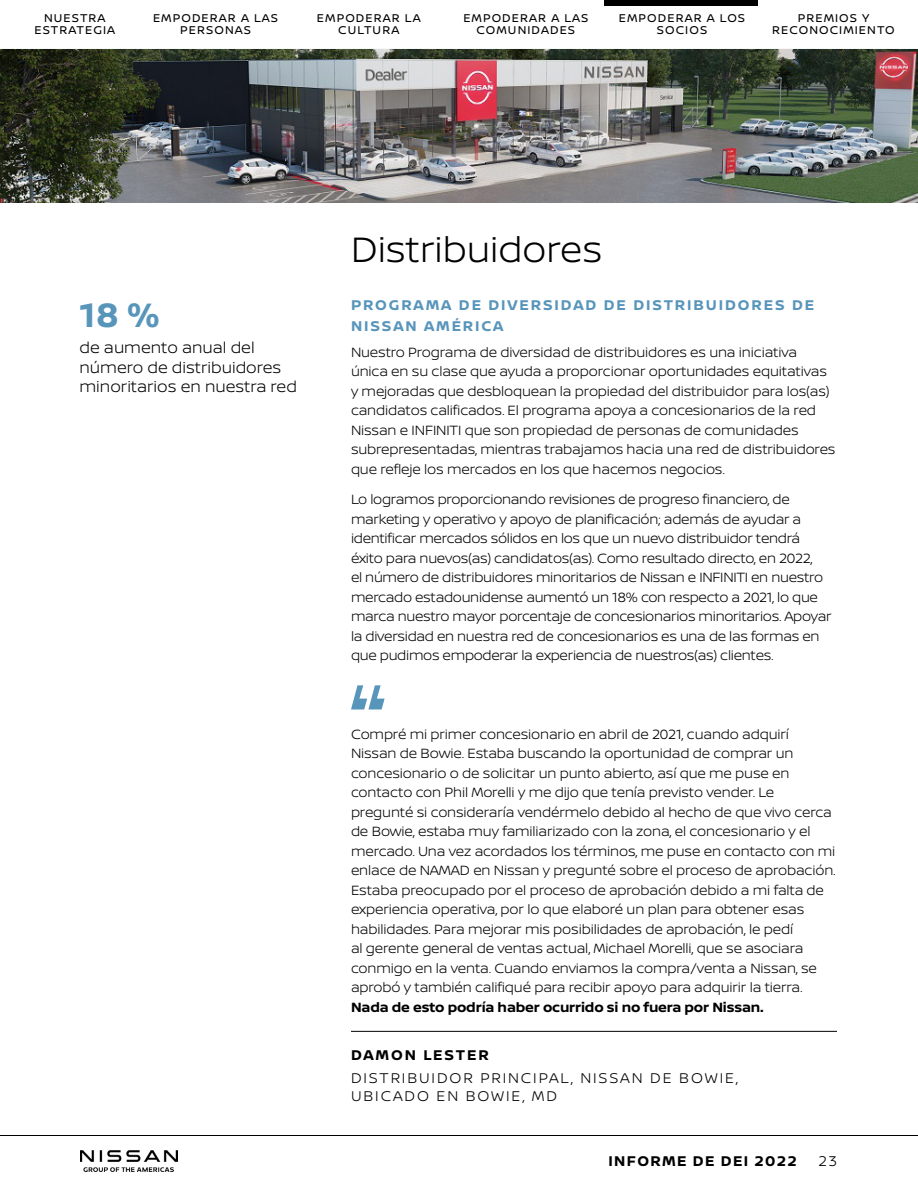
<style>
.page{position:relative;width:918px;height:1188px;background:#fff}
.page>*{position:absolute;margin:0;border:0;box-sizing:border-box;transform-origin:0 0}
.t1{font:300 37.5px "Nissan Brand";color:#000}
.STAT_CALLOUT{font:700 36px "Nissan Brand";color:#5895bb}
.STAT_TEXT{font:300 16.5px/19.5px "Nissan Brand";color:#000}
.Quote_Name{font:300 15px/18px "Nissan Brand";letter-spacing:.125em;color:#000}
.t2{font:700 15px/21px "Nissan Brand";letter-spacing:.125em;color:#5895bb}
.Quote_Name-2{font:700 15px "Nissan Brand";letter-spacing:.09em;color:#000}
.Quote_Name-3{font:700 15px "Nissan Brand";letter-spacing:.125em;color:#000}
.Body_Text{font:300 14.25px/19.5px "Nissan Brand";letter-spacing:-.01em;color:#000}
.t3{font:12px/12px "Nissan Brand";letter-spacing:.09em;color:#000;text-align:center}
.s1{font-weight:700}
</style>
<div class="page">
<hr style="left:0;top:1135px;width:918px;height:1px;background:#000">
<img style="left:81px;top:1151px;width:97px;height:21px">
<hr style="left:0;top:49px;width:918px;height:1px;background:#eff0f0">
<div style="left:604px;top:0;width:154px;height:5px;background:#000"></div>
<img style="left:0;top:49px;width:917px;height:153px">
<svg style="left:351px;top:685px;width:34px;height:24px"></svg>
<hr style="left:351px;top:1031px;width:486px;height:1px;background:#000">
<p class="t3" style="left:34px;top:11px;width:82px">NUESTRA<br>ESTRATEGIA</p>
<p class="t3" style="left:153px;top:11px;width:127px">EMPODERAR A LAS<br>PERSONAS</p>
<p class="t3" style="left:317px;top:11px;width:105px">EMPODERAR LA<br>CULTURA</p>
<p class="t3" style="left:463px;top:11px;width:127px">EMPODERAR A LAS<br>COMUNIDADES</p>
<p class="t3" style="left:619px;top:11px;width:128px">EMPODERAR A LOS<br>SOCIOS</p>
<p class="t3" style="left:772px;top:11px;width:124px">PREMIOS Y<br>RECONOCIMIENTO</p>
<p class="STAT_CALLOUT" style="left:80px;top:289px;width:81px">18 %</p>
<p class="STAT_TEXT" style="left:80px;top:337px;width:219px">de aumento anual del número de distribuidores minoritarios en nuestra red</p>
<h2 class="t1" style="left:351px;top:222px;width:253px">Distribuidores</h2>
<h4 class="t2" style="left:351px;top:293px;width:465px">PROGRAMA DE DIVERSIDAD DE DISTRIBUIDORES DE<br>NISSAN AMÉRICA</h4>
<p class="Body_Text" style="left:351px;top:342px;width:486px">Nuestro Programa de diversidad de distribuidores es una iniciativa única en su clase que ayuda a proporcionar oportunidades equitativas y mejoradas que desbloquean la propiedad del distribuidor para los(as) candidatos calificados. El programa apoya a concesionarios de la red Nissan e INFINITI que son propiedad de personas de comunidades subrepresentadas, mientras trabajamos hacia una red de distribuidores que refleje los mercados en los que hacemos negocios.</p>
<p class="Body_Text" style="left:351px;top:489px;width:482px">Lo logramos proporcionando revisiones de progreso financiero, de marketing y operativo y apoyo de planificación; además de ayudar a identificar mercados sólidos en los que un nuevo distribuidor tendrá éxito para nuevos(as) candidatos(as). Como resultado directo, en 2022,<br>el número de distribuidores minoritarios de Nissan e INFINITI en nuestro mercado estadounidense aumentó un 18% con respecto a 2021, lo que marca nuestro mayor porcentaje de concesionarios minoritarios. Apoyar la diversidad en nuestra red de concesionarios es una de las formas en que pudimos empoderar la experiencia de nuestros(as) clientes.</p>
<p class="Body_Text" style="left:351px;top:724px;width:486px">Compré mi primer concesionario en abril de 2021, cuando adquirí Nissan de Bowie. Estaba buscando la oportunidad de comprar un concesionario o de solicitar un punto abierto, así que me puse en contacto con Phil Morelli y me dijo que tenía previsto vender. Le pregunté si consideraría vendérmelo debido al hecho de que vivo cerca de Bowie, estaba muy familiarizado con la zona, el concesionario y el mercado. Una vez acordados los términos, me puse en contacto con mi enlace de NAMAD en Nissan y pregunté sobre el proceso de aprobación.<br>Estaba preocupado por el proceso de aprobación debido a mi falta de experiencia operativa, por lo que elaboré un plan para obtener esas habilidades. Para mejorar mis posibilidades de aprobación, le pedí<br>al gerente general de ventas actual, Michael Morelli, que se asociara conmigo en la venta. Cuando enviamos la compra/venta a Nissan, se aprobó y también califiqué para recibir apoyo para adquirir la tierra.<br><span class="s1">Nada de esto podría haber ocurrido si no fuera por Nissan.</span></p>
<p class="Quote_Name-3" style="left:351px;top:1044px;width:139px">DAMON LESTER</p>
<p class="Quote_Name" style="left:351px;top:1068px;width:389px">DISTRIBUIDOR PRINCIPAL, NISSAN DE BOWIE,<br>UBICADO EN BOWIE, MD</p>
<p class="Quote_Name-2" style="left:608px;top:1150px;width:190px">INFORME DE DEI 2022</p>
<p class="Quote_Name" style="left:819px;top:1151px;width:20px">23</p>
</div>
